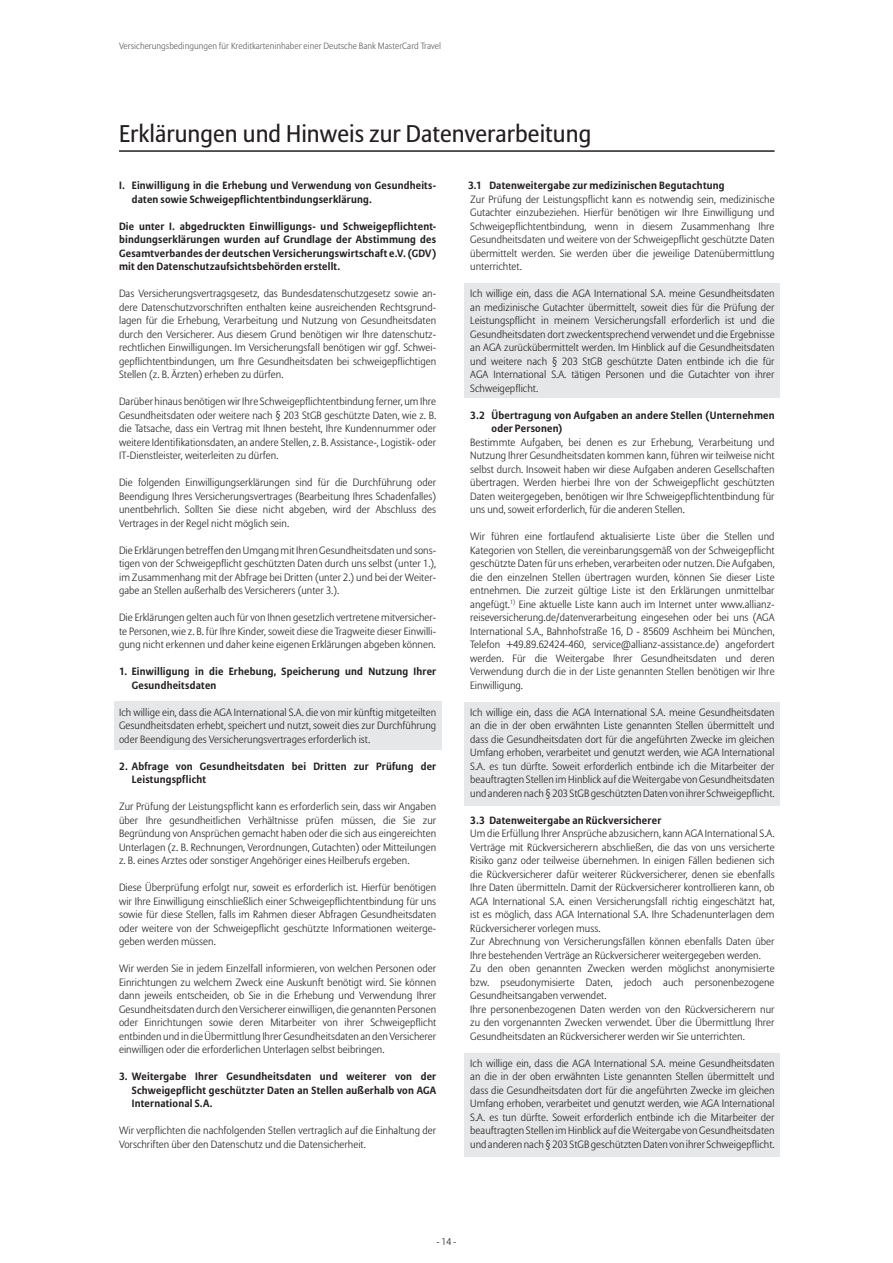
<style>
.page{position:relative;width:893px;height:1263px;background:#fff}
.page>*{position:absolute;margin:0;border:0;box-sizing:border-box;transform-origin:0 0}
.t1{font:24px "Allianz Sans";letter-spacing:.005em;color:#231f20}
.t2{font:300 10.5px/13.5px "Allianz Sans";letter-spacing:.005em;color:#231f20;text-align:justify}
.t3{font:700 10.5px/13.5px "Allianz Sans";letter-spacing:.02em;color:#231f20}
.t4{font:300 9.75px "Allianz Sans";color:#231f20}
.t5{font:300 9px "Allianz Sans";letter-spacing:.005em;color:#58595b}
</style>
<div class="page">
<div style="left:465px;top:284px;width:315px;height:114px;background:#e6e7e8"></div>
<div style="left:465px;top:702px;width:315px;height:103px;background:#e6e7e8"></div>
<div style="left:465px;top:1053px;width:315px;height:103px;background:#e6e7e8"></div>
<div style="left:115px;top:701px;width:327px;height:49px;background:#e6e7e8"></div>
<hr style="left:119px;top:150px;width:656px;height:2px;background:#231f20">
<p class="t5" style="left:119px;top:43px;width:324px">Versicherungsbedingungen für Kreditkarteninhaber einer Deutsche Bank MasterCard Travel</p>
<h1 class="t1" style="left:119px;top:123px;width:474px">Erklärungen und Hinweis zur Datenverarbeitung</h1>
<p class="t3" style="left:468px;top:179px;width:258px">3.1 Datenweitergabe zur medizinischen Begutachtung</p>
<p class="t2" style="left:470px;top:193px;width:306px">Zur Prüfung der Leistungspflicht kann es notwendig sein, medizinische Gutachter einzubeziehen. Hierfür benötigen wir Ihre Einwilligung und Schweigepflichtentbindung, wenn in diesem Zusammenhang Ihre Gesundheitsdaten und weitere von der Schweigepflicht geschützte Daten übermittelt werden. Sie werden über die jeweilige Datenübermittlung unterrichtet.</p>
<p class="t2" style="left:470px;top:287px;width:306px">Ich willige ein, dass die AGA International S.A. meine Gesundheitsdaten an medizinische Gutachter übermittelt, soweit dies für die Prüfung der Leistungspflicht in meinem Versicherungsfall erforderlich ist und die Gesundheitsdaten dort zweckentsprechend verwendet und die Ergebnisse an AGA zurückübermittelt werden. Im Hinblick auf die Gesundheitsdaten und weitere nach § 203 StGB geschützte Daten entbinde ich die für AGA International S.A. tätigen Personen und die Gutachter von ihrer Schweigepflicht.</p>
<p class="t3" style="left:491px;top:409px;width:285px;text-indent:-21px">3.2 Übertragung von Aufgaben an andere Stellen (Unternehmen oder Personen)</p>
<p class="t2" style="left:470px;top:436px;width:306px">Bestimmte Aufgaben, bei denen es zur Erhebung, Verarbeitung und Nutzung Ihrer Gesundheitsdaten kommen kann, führen wir teilweise nicht selbst durch. Insoweit haben wir diese Aufgaben anderen Gesellschaften übertragen. Werden hierbei Ihre von der Schweigepflicht geschützten Daten weitergegeben, benötigen wir Ihre Schweigepflichtentbindung für uns und, soweit erforderlich, für die anderen Stellen.</p>
<p class="t2" style="left:470px;top:530px;width:306px">Wir führen eine fortlaufend aktualisierte Liste über die Stellen und Kategorien von Stellen, die vereinbarungsgemäß von der Schweigepflicht geschützte Daten für uns erheben, verarbeiten oder nutzen. Die Aufgaben, die den einzelnen Stellen übertragen wurden, können Sie dieser Liste entnehmen. Die zurzeit gültige Liste ist den Erklärungen unmittelbar angefügt.<sup>1)</sup> Eine aktuelle Liste kann auch im Internet unter www.allianz&shy;reiseversicherung.de/datenverarbeitung eingesehen oder bei uns (AGA International S.A., Bahnhofstraße 16, D - 85609 Aschheim bei München, Telefon +49.89.62424-460, service@allianz-assistance.de) angefordert werden. Für die Weitergabe Ihrer Gesundheitsdaten und deren Verwendung durch die in der Liste genannten Stellen benötigen wir Ihre Einwilligung.</p>
<p class="t2" style="left:470px;top:706px;width:306px">Ich willige ein, dass die AGA International S.A. meine Gesundheitsdaten an die in der oben erwähnten Liste genannten Stellen übermittelt und dass die Gesundheitsdaten dort für die angeführten Zwecke im gleichen Umfang erhoben, verarbeitet und genutzt werden, wie AGA International S.A. es tun dürfte. Soweit erforderlich entbinde ich die Mitarbeiter der beauftragten Stellen im Hinblick auf die Weitergabe von Gesundheitsdaten und anderen nach § 203 StGB geschützten Daten von ihrer Schweigepflicht.</p>
<p class="t3" style="left:470px;top:814px;width:192px">3.3 Datenweitergabe an Rückversicherer</p>
<p class="t2" style="left:470px;top:827px;width:306px;text-align:left">Um die Erfüllung Ihrer Ansprüche abzusichern, kann AGA International S.A.<br>Verträge mit Rückversicherern abschließen, die das von uns versicherte Risiko ganz oder teilweise übernehmen. In einigen Fällen bedienen sich die Rückversicherer dafür weiterer Rückversicherer, denen sie ebenfalls Ihre Daten übermitteln. Damit der Rückversicherer kontrollieren kann, ob AGA International S.A. einen Versicherungsfall richtig eingeschätzt hat, ist es möglich, dass AGA International S.A. Ihre Schadenunterlagen dem Rückversicherer vorlegen muss.<br>Zur Abrechnung von Versicherungsfällen können ebenfalls Daten über Ihre bestehenden Verträge an Rückversicherer weitergegeben werden.<br>Zu den oben genannten Zwecken werden möglichst anonymisierte bzw. pseudonymisierte Daten, jedoch auch personenbezogene Gesundheitsangaben verwendet.<br>Ihre personenbezogenen Daten werden von den Rückversicherern nur zu den vorgenannten Zwecken verwendet. Über die Übermittlung Ihrer Gesundheitsdaten an Rückversicherer werden wir Sie unterrichten.</p>
<p class="t2" style="left:470px;top:1057px;width:306px">Ich willige ein, dass die AGA International S.A. meine Gesundheitsdaten an die in der oben erwähnten Liste genannten Stellen übermittelt und dass die Gesundheitsdaten dort für die angeführten Zwecke im gleichen Umfang erhoben, verarbeitet und genutzt werden, wie AGA International S.A. es tun dürfte. Soweit erforderlich entbinde ich die Mitarbeiter der beauftragten Stellen im Hinblick auf die Weitergabe von Gesundheitsdaten und anderen nach § 203 StGB geschützten Daten von ihrer Schweigepflicht.</p>
<p class="t3" style="left:132px;top:179px;width:306px;text-indent:-13px">I. Einwilligung in die Erhebung und Verwendung von Gesundheits&shy;daten sowie Schweigepflichtentbindungserklärung.</p>
<p class="t3" style="left:119px;top:220px;width:319px;text-align:justify">Die unter I. abgedruckten Einwilligungs- und Schweigepflichtent&shy;bindungserklärungen wurden auf Grundlage der Abstimmung des Gesamtverbandes der deutschen Versicherungswirtschaft e.V. (GDV) mit den Datenschutzaufsichtsbehörden erstellt.</p>
<p class="t2" style="left:119px;top:287px;width:319px">Das Versicherungsvertragsgesetz, das Bundesdatenschutzgesetz sowie an&shy;dere Datenschutzvorschriften enthalten keine ausreichenden Rechtsgrund&shy;lagen für die Erhebung, Verarbeitung und Nutzung von Gesundheitsdaten durch den Versicherer. Aus diesem Grund benötigen wir Ihre datenschutz&shy;rechtlichen Einwilligungen. Im Versicherungsfall benötigen wir ggf. Schwei&shy;gepflichtentbindungen, um Ihre Gesundheitsdaten bei schweigepflichtigen Stellen (z. B. Ärzten) erheben zu dürfen.</p>
<p class="t2" style="left:119px;top:395px;width:319px">Darüber hinaus benötigen wir Ihre Schweigepflichtentbindung ferner, um Ihre Gesundheitsdaten oder weitere nach § 203 StGB geschützte Daten, wie z. B. die Tatsache, dass ein Vertrag mit Ihnen besteht, Ihre Kundennummer oder weitere Identifikationsdaten, an andere Stellen, z. B. Assistance-, Logistik- oder IT-Dienstleister, weiterleiten zu dürfen.</p>
<p class="t2" style="left:119px;top:476px;width:319px">Die folgenden Einwilligungserklärungen sind für die Durchführung oder Beendigung Ihres Versicherungsvertrages (Bearbeitung Ihres Schadenfalles) unentbehrlich. Sollten Sie diese nicht abgeben, wird der Abschluss des Vertrages in der Regel nicht möglich sein.</p>
<p class="t2" style="left:119px;top:544px;width:319px">Die Erklärungen betreffen den Umgang mit Ihren Gesundheitsdaten und sons&shy;tigen von der Schweigepflicht geschützten Daten durch uns selbst (unter 1.), im Zusammenhang mit der Abfrage bei Dritten (unter 2.) und bei der Weiter&shy;gabe an Stellen außerhalb des Versicherers (unter 3.).</p>
<p class="t2" style="left:119px;top:611px;width:319px">Die Erklärungen gelten auch für von Ihnen gesetzlich vertretene mitversicher&shy;te Personen, wie z. B. für Ihre Kinder, soweit diese die Tragweite dieser Einwilli&shy;gung nicht erkennen und daher keine eigenen Erklärungen abgeben können.</p>
<p class="t3" style="left:132px;top:665px;width:306px;text-indent:-13px">1. Einwilligung in die Erhebung, Speicherung und Nutzung Ihrer<br>Gesundheitsdaten</p>
<p class="t2" style="left:119px;top:706px;width:319px">Ich willige ein, dass die AGA International S.A. die von mir künftig mitgeteilten Gesundheitsdaten erhebt, speichert und nutzt, soweit dies zur Durchführung oder Beendigung des Versicherungsvertrages erforderlich ist.</p>
<p class="t3" style="left:132px;top:760px;width:306px;text-indent:-13px">2. Abfrage von Gesundheitsdaten bei Dritten zur Prüfung der<br>Leistungspflicht</p>
<p class="t2" style="left:119px;top:800px;width:319px">Zur Prüfung der Leistungspflicht kann es erforderlich sein, dass wir Angaben über Ihre gesundheitlichen Verhältnisse prüfen müssen, die Sie zur Begründung von Ansprüchen gemacht haben oder die sich aus eingereichten Unterlagen (z. B. Rechnungen, Verordnungen, Gutachten) oder Mitteilungen z. B. eines Arztes oder sonstiger Angehöriger eines Heilberufs ergeben.</p>
<p class="t2" style="left:119px;top:881px;width:319px">Diese Überprüfung erfolgt nur, soweit es erforderlich ist. Hierfür benötigen wir Ihre Einwilligung einschließlich einer Schweigepflichtentbindung für uns sowie für diese Stellen, falls im Rahmen dieser Abfragen Gesundheitsdaten oder weitere von der Schweigepflicht geschützte Informationen weiterge&shy;geben werden müssen.</p>
<p class="t2" style="left:119px;top:962px;width:319px">Wir werden Sie in jedem Einzelfall informieren, von welchen Personen oder Einrichtungen zu welchem Zweck eine Auskunft benötigt wird. Sie können dann jeweils entscheiden, ob Sie in die Erhebung und Verwendung Ihrer Gesundheitsdaten durch den Versicherer einwilligen, die genannten Personen oder Einrichtungen sowie deren Mitarbeiter von ihrer Schweigepflicht entbinden und in die Übermittlung Ihrer Gesundheitsdaten an den Versicherer einwilligen oder die erforderlichen Unterlagen selbst beibringen.</p>
<p class="t3" style="left:132px;top:1070px;width:306px;text-align:justify;text-indent:-13px">3. Weitergabe Ihrer Gesundheitsdaten und weiterer von der Schweigepflicht geschützter Daten an Stellen außerhalb von AGA International S.A.</p>
<p class="t2" style="left:119px;top:1124px;width:319px">Wir verpflichten die nachfolgenden Stellen vertraglich auf die Einhaltung der<br>Vorschriften über den Datenschutz und die Datensicherheit.</p>
<p class="t4" style="left:436px;top:1238px;width:21px">- 14 -</p>
</div>
